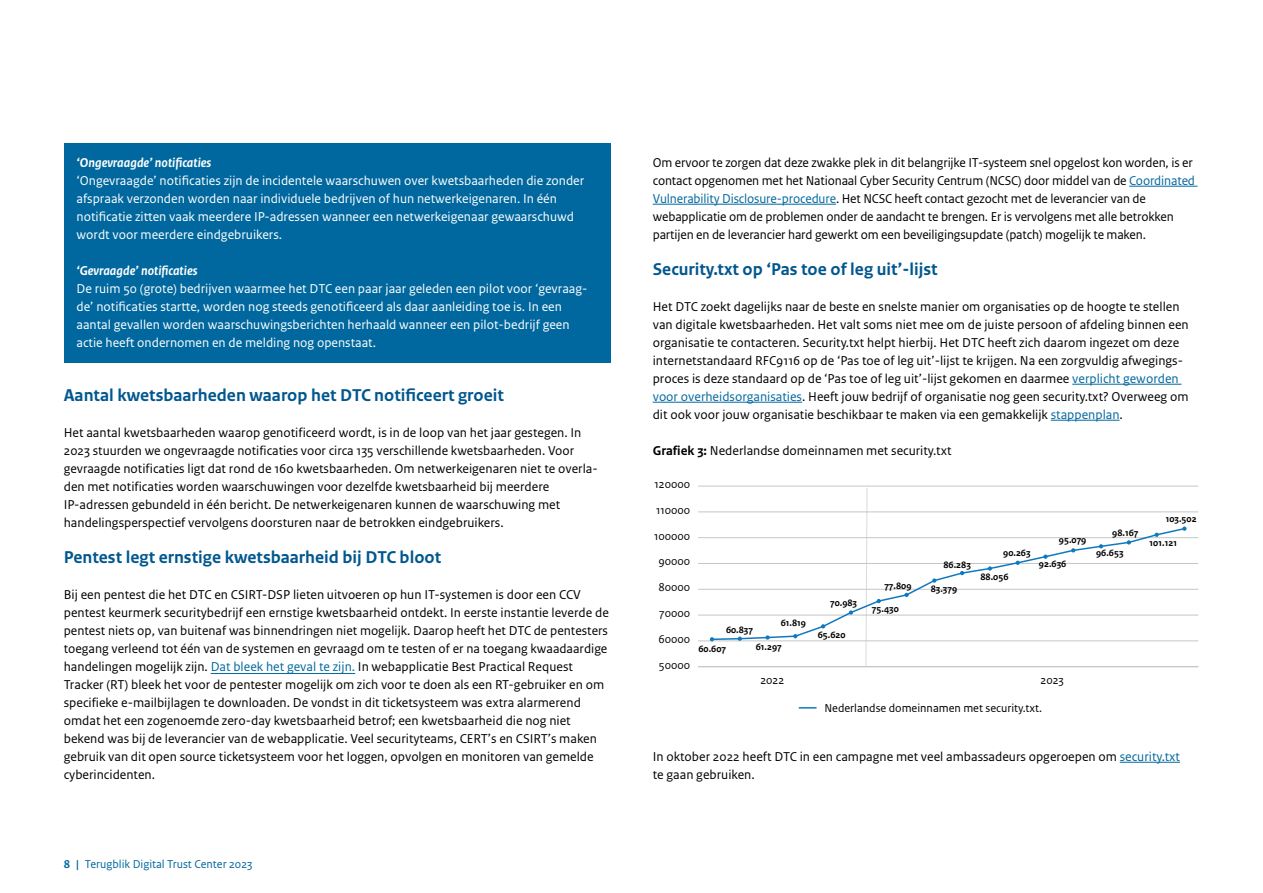
<style>
.page{position:relative;width:1263px;height:893px;background:#fff}
.page>*{position:absolute;margin:0;border:0;box-sizing:border-box;transform-origin:0 0}
.H2_RO_Kop{font:700 18px "Rijksoverheid Sans Text";color:#00578e}
.H3_RO_Alineakop_Sans{font:700 18px "Rijksoverheid Sans Text";color:#00578e}
.H2_RO_Kop-2{font:13.5px/18px "Rijksoverheid Sans Text";color:#000}
.P_RO_Broodtekst_Sans{font:13.5px/18px "Rijksoverheid Sans Text";color:#000}
.P_RO_Kader_Broodtekst{font:13.5px/18px "Rijksoverheid Sans Text";color:#fff}
.P_RO_Kader_Broodtekst-2{font:italic 700 13.5px "Rijksoverheid Sans Text";color:#fff}
.P_Grafiek_kop{font:13.5px "Rijksoverheid Sans Text";color:#000}
.t1{font:12px "Rijksoverheid Sans Text TT Regular 2";color:#000}
.H2_RO_Kop-3{font:12px "Rijksoverheid Sans Text";color:#00689e}
.t2{font:700 9.75px "Rijksoverheid Sans Text TT";color:#000}
.s1{color:#00689e}
.s2{font-weight:700}
</style>
<div class="page">
<div style="left:64px;top:143px;width:546px;height:39px;background:#00689e"></div>
<div style="left:64px;top:161px;width:546px;height:93px;background:#00689e"></div>
<div style="left:64px;top:251px;width:546px;height:39px;background:#00689e"></div>
<div style="left:64px;top:269px;width:546px;height:94px;background:#00689e"></div>
<hr style="left:1129px;top:186px;width:68px;height:1px;background:#00689e">
<hr style="left:653px;top:204px;width:183px;height:1px;background:#00689e">
<hr style="left:1072px;top:384px;width:109px;height:1px;background:#00689e">
<hr style="left:653px;top:402px;width:149px;height:1px;background:#00689e">
<hr style="left:1051px;top:420px;width:68px;height:1px;background:#00689e">
<hr style="left:1120px;top:762px;width:60px;height:1px;background:#00689e">
<hr style="left:698px;top:666px;width:500px;height:1px;background:#c5c6c6">
<hr style="left:698px;top:640px;width:500px;height:1px;background:#c5c6c6">
<hr style="left:698px;top:615px;width:500px;height:1px;background:#c5c6c6">
<hr style="left:698px;top:589px;width:500px;height:1px;background:#c5c6c6">
<hr style="left:698px;top:563px;width:500px;height:1px;background:#c5c6c6">
<hr style="left:698px;top:537px;width:500px;height:1px;background:#c5c6c6">
<hr style="left:698px;top:511px;width:500px;height:1px;background:#c5c6c6">
<hr style="left:698px;top:486px;width:500px;height:1px;background:#c5c6c6">
<svg style="left:710px;top:488px;width:476px;height:178px"></svg>
<svg style="left:799px;top:707px;width:17px;height:2px"></svg>
<hr style="left:211px;top:673px;width:144px;height:1px;background:#00689e">
<p class="P_RO_Kader_Broodtekst-2" style="left:77px;top:155px;width:136px">‘Ongevraagde’ notificaties</p>
<p class="P_RO_Kader_Broodtekst" style="left:77px;top:172px;width:509px">‘Ongevraagde’ notificaties zijn de incidentele waarschuwen over kwetsbaarheden die zonder afspraak verzonden worden naar individuele bedrijven of hun netwerkeigenaren. In één notificatie zitten vaak meerdere IP-adressen wanneer een netwerkeigenaar gewaarschuwd wordt voor meerdere eindgebruikers.</p>
<p class="P_RO_Kader_Broodtekst-2" style="left:77px;top:263px;width:122px">‘Gevraagde’ notificaties</p>
<p class="P_RO_Kader_Broodtekst" style="left:77px;top:280px;width:512px">De ruim 50 (grote) bedrijven waarmee het DTC een paar jaar geleden een pilot voor ‘gevraag&shy;de’ notificaties startte, worden nog steeds genotificeerd als daar aanleiding toe is. In een aantal gevallen worden waarschuwingsberichten herhaald wanneer een pilot-bedrijf geen actie heeft ondernomen en de melding nog openstaat.</p>
<h2 class="H2_RO_Kop" style="left:64px;top:385px;width:442px">Aantal kwetsbaarheden waarop het DTC notificeert groeit</h2>
<h2 class="H2_RO_Kop-2" style="left:64px;top:424px;width:535px">Het aantal kwetsbaarheden waarop genotificeerd wordt, is in de loop van het jaar gestegen. In 2023 stuurden we ongevraagde notificaties voor circa 135 verschillende kwetsbaarheden. Voor gevraagde notificaties ligt dat rond de 160 kwetsbaarheden. Om netwerkeigenaren niet te overla&shy;den met notificaties worden waarschuwingen voor dezelfde kwetsbaarheid bij meerdere IP-adressen gebundeld in één bericht. De netwerkeigenaren kunnen de waarschuwing met handelings perspectief vervolgens doorsturen naar de betrokken eindgebruikers.</h2>
<h2 class="H2_RO_Kop" style="left:64px;top:547px;width:379px">Pentest legt ernstige kwetsbaarheid bij DTC bloot</h2>
<h2 class="H2_RO_Kop-2" style="left:64px;top:586px;width:547px">Bij een pentest die het DTC en CSIRT-DSP lieten uitvoeren op hun IT-systemen is door een CCV pentest keurmerk securitybedrijf een ernstige kwetsbaarheid ontdekt. In eerste instantie leverde de pentest niets op, van buitenaf was binnendringen niet mogelijk. Daarop heeft het DTC de pentesters toegang verleend tot één van de systemen en gevraagd om te testen of er na toegang kwaadaardige handelingen mogelijk zijn. <span class="s1">Dat bleek het geval te zijn.</span> In webapplicatie Best Practical Request Tracker (RT) bleek het voor de pentester mogelijk om zich voor te doen als een RT-gebruiker en om specifieke e-mailbijlagen te downloaden. De vondst in dit ticketsysteem was extra alarmerend omdat het een zogenoemde zero-day kwetsbaarheid betrof; een kwetsbaarheid die nog niet bekend was bij de leverancier van de webapplicatie. Veel securityteams, CERT’s en CSIRT’s maken gebruik van dit open source ticketsysteem voor het loggen, opvolgen en monitoren van gemelde cyberincidenten.</h2>
<h2 class="H2_RO_Kop-3" style="left:64px;top:857px;width:190px"><span class="s2">8 |</span> Terugblik Digital Trust Center 2023</h2>
<p class="P_RO_Broodtekst_Sans" style="left:653px;top:154px;width:544px">Om ervoor te zorgen dat deze zwakke plek in dit belangrijke IT-systeem snel opgelost kon worden, is er contact opgenomen met het Nationaal Cyber Security Centrum (NCSC) door middel van de <span class="s1">Coordinated Vulnerability Disclosure-procedure</span>. Het NCSC heeft contact gezocht met de leverancier van de webapplicatie om de problemen onder de aandacht te brengen. Er is vervolgens met alle betrokken partijen en de leverancier hard gewerkt om een beveiligingsupdate (patch) mogelijk te maken.</p>
<h3 class="H3_RO_Alineakop_Sans" style="left:653px;top:259px;width:286px">Security.txt op ‘Pas toe of leg uit’-lijst</h3>
<p class="P_RO_Broodtekst_Sans" style="left:653px;top:298px;width:537px">Het DTC zoekt dagelijks naar de beste en snelste manier om organisaties op de hoogte te stellen van digitale kwetsbaarheden. Het valt soms niet mee om de juiste persoon of afdeling binnen een organisatie te contacteren. Security.txt helpt hierbij. Het DTC heeft zich daarom ingezet om deze internetstandaard RFC9116 op de ‘Pas toe of leg uit’-lijst te krijgen. Na een zorgvuldig afwegings&shy;proces is deze standaard op de ‘Pas toe of leg uit’-lijst gekomen en daarmee <span class="s1">verplicht geworden voor overheidsorganisaties</span>. Heeft jouw bedrijf of organisatie nog geen security.txt? Overweeg om dit ook voor jouw organisatie beschikbaar te maken via een gemakkelijk <span class="s1">stappenplan</span>.</p>
<p class="P_Grafiek_kop" style="left:653px;top:443px;width:300px"><span class="s2">Grafiek 3:</span> Nederlandse domeinnamen met security.txt</p>
<p class="t1" style="left:654px;top:477px;width:37px">120000</p>
<p class="t1" style="left:656px;top:503px;width:36px">110000</p>
<p class="t2" style="left:1166px;top:513px;width:32px">103.502</p>
<p class="t1" style="left:654px;top:529px;width:38px">100000</p>
<p class="t2" style="left:1059px;top:535px;width:29px">95.079</p>
<p class="t2" style="left:1112px;top:527px;width:28px">98.167</p>
<p class="t2" style="left:1149px;top:537px;width:29px">101.121</p>
<p class="t1" style="left:658px;top:554px;width:33px">90000</p>
<p class="t2" style="left:943px;top:559px;width:29px">86.283</p>
<p class="t2" style="left:1003px;top:548px;width:29px">90.263</p>
<p class="t2" style="left:1039px;top:558px;width:29px">92.636</p>
<p class="t2" style="left:1096px;top:547px;width:29px">96.653</p>
<p class="t1" style="left:658px;top:580px;width:33px">80000</p>
<p class="t2" style="left:884px;top:580px;width:29px">77.809</p>
<p class="t2" style="left:931px;top:583px;width:28px">83.379</p>
<p class="t2" style="left:980px;top:572px;width:29px">88.056</p>
<p class="t1" style="left:659px;top:606px;width:33px">70000</p>
<p class="t1" style="left:658px;top:632px;width:33px">60000</p>
<p class="t2" style="left:726px;top:624px;width:29px">60.837</p>
<p class="t2" style="left:781px;top:617px;width:27px">61.819</p>
<p class="t2" style="left:698px;top:643px;width:29px">60.607</p>
<p class="t2" style="left:756px;top:641px;width:28px">61.297</p>
<p class="t2" style="left:830px;top:597px;width:29px">70.983</p>
<p class="t2" style="left:818px;top:629px;width:29px">65.620</p>
<p class="t2" style="left:872px;top:603px;width:28px">75.430</p>
<p class="t1" style="left:659px;top:658px;width:33px">50000</p>
<p class="t1" style="left:760px;top:673px;width:25px">2022</p>
<p class="t1" style="left:1040px;top:673px;width:25px">2023</p>
<p class="t1" style="left:824px;top:701px;width:219px">Nederlandse domeinnamen met security.txt.</p>
<p class="P_RO_Broodtekst_Sans" style="left:653px;top:748px;width:529px">In oktober 2022 heeft DTC in een campagne met veel ambassadeurs opgeroepen om <span class="s1">security.txt </span>te gaan gebruiken.</p>
</div>
